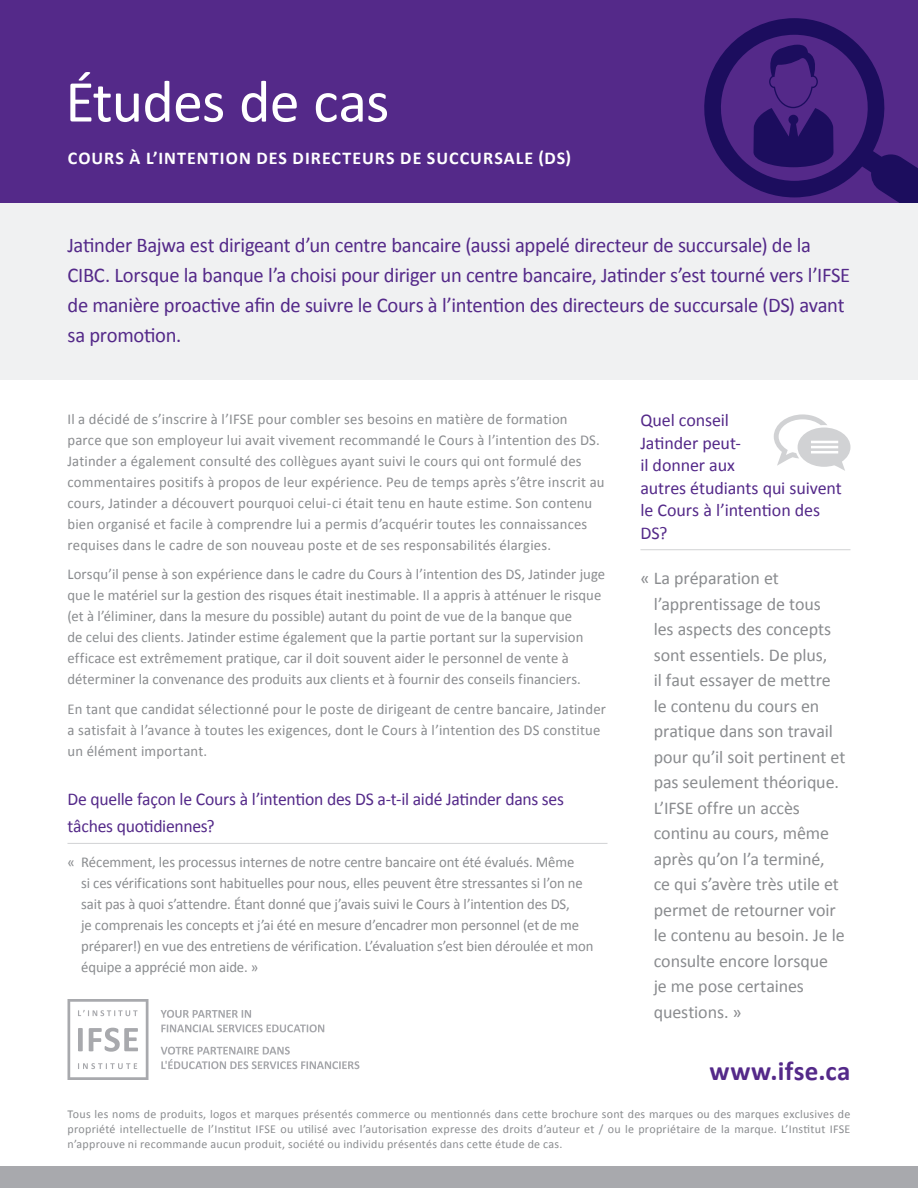
<style>
.page{position:relative;width:918px;height:1188px;background:#fff}
.page>*{position:absolute;margin:0;border:0;box-sizing:border-box;transform-origin:0 0}
.t1{font:60px "Calibri";letter-spacing:-.015em;color:#fff}
.t2{font:700 27px "Calibri";letter-spacing:.015em;color:#542989}
.t3{font:21px/30px "Calibri";letter-spacing:-.015em;color:#542989}
.t4{font:18px/25.5px "Calibri";letter-spacing:-.005em;color:#8a8c8f}
.t5{font:18px/22.5px "Calibri";letter-spacing:-.01em;color:#542989}
.t6{font:700 18px "Calibri";letter-spacing:.06em;color:#fff}
.t7{font:15px/21px "Calibri";letter-spacing:.005em;color:#8a8c8f}
.t8{font:12px/15px "Calibri";letter-spacing:.02em;color:#8a8c8f;text-align:justify}
</style>
<div class="page">
<div style="left:0;top:202px;width:918px;height:178px;background:#f0f1f2"></div>
<div style="left:0;top:0;width:918px;height:202px;background:#542989"></div>
<svg style="left:704px;top:18px;width:214px;height:184px"></svg>
<hr style="left:640px;top:549px;width:210px;height:1px;background:#d1d2d4">
<svg style="left:68px;top:999px;width:80px;height:81px"></svg>
<svg style="left:161px;top:1010px;width:90px;height:8px"></svg>
<svg style="left:161px;top:1024px;width:163px;height:8px"></svg>
<svg style="left:161px;top:1047px;width:198px;height:22px"></svg>
<div style="left:0;top:1166px;width:918px;height:22px;background:#a8a9ad"></div>
<hr style="left:68px;top:843px;width:540px;height:1px;background:#d1d2d4">
<svg style="left:774px;top:414px;width:76px;height:57px"></svg>
<h1 class="t1" style="left:65px;top:64px;width:326px">Études de cas</h1>
<p class="t6" style="left:68px;top:147px;width:505px">COURS À L’INTENTION DES DIRECTEURS DE SUCCURSALE (DS)</p>
<p class="t3" style="left:68px;top:231px;width:784px">Jatinder Bajwa est dirigeant d’un centre bancaire (aussi appelé directeur de succursale) de la CIBC. Lorsque la banque l’a choisi pour diriger un centre bancaire, Jatinder s’est tourné vers l’IFSE de manière proactive afin de suivre le Cours à l’intention des directeurs de succursale (DS) avant sa promotion.</p>
<p class="t7" style="left:68px;top:408px;width:539px">Il a décidé de s’inscrire à l’IFSE pour combler ses besoins en matière de formation parce que son employeur lui avait vivement recommandé le Cours à l’intention des DS.<br>Jatinder a également consulté des collègues ayant suivi le cours qui ont formulé des commentaires positifs à propos de leur expérience. Peu de temps après s’être inscrit au cours, Jatinder a découvert pourquoi celui-ci était tenu en haute estime. Son contenu bien organisé et facile à comprendre lui a permis d’acquérir toutes les connaissances requises dans le cadre de son nouveau poste et de ses responsabilités élargies.</p>
<p class="t7" style="left:68px;top:564px;width:539px">Lorsqu’il pense à son expérience dans le cadre du Cours à l’intention des DS, Jatinder juge que le matériel sur la gestion des risques était inestimable. Il a appris à atténuer le risque (et à l’éliminer, dans la mesure du possible) autant du point de vue de la banque que<br>de celui des clients. Jatinder estime également que la partie portant sur la supervision efficace est extrêmement pratique, car il doit souvent aider le personnel de vente à déterminer la convenance des produits aux clients et à fournir des conseils financiers.</p>
<p class="t7" style="left:68px;top:699px;width:540px">En tant que candidat sélectionné pour le poste de dirigeant de centre bancaire, Jatinder a satisfait à l’avance à toutes les exigences, dont le Cours à l’intention des DS constitue un élément important.</p>
<p class="t5" style="left:68px;top:786px;width:498px;line-height:27px">De quelle façon le Cours à l’intention des DS a-t-il aidé Jatinder dans ses tâches quotidiennes?</p>
<p class="t7" style="left:81px;top:851px;width:514px;text-indent:-14px">« Récemment, les processus internes de notre centre bancaire ont été évalués. Même<br>si ces vérifications sont habituelles pour nous, elles peuvent être stressantes si l’on ne sait pas à quoi s’attendre. Étant donné que j’avais suivi le Cours à l’intention des DS,<br>je comprenais les concepts et j’ai été en mesure d’encadrer mon personnel (et de me préparer!) en vue des entretiens de vérification. L’évaluation s’est bien déroulée et mon équipe a apprécié mon aide. »</p>
<p class="t5" style="left:640px;top:409px;width:203px">Quel conseil<br>Jatinder peut-<br>il donner aux<br>autres étudiants qui suivent le Cours à l’intention des<br>DS?</p>
<p class="t4" style="left:654px;top:566px;width:193px;text-indent:-13px">« La préparation et l’apprentissage de tous<br>les aspects des concepts sont essentiels. De plus,<br>il faut essayer de mettre le contenu du cours en pratique dans son travail pour qu’il soit pertinent et pas seulement théorique.<br>L’IFSE offre un accès continu au cours, même après qu’on l’a terminé, ce qui s’avère très utile et permet de retourner voir le contenu au besoin. Je le consulte encore lorsque je me pose certaines questions. »</p>
<h2 class="t2" style="left:710px;top:1054px;width:142px">www.ifse.ca</h2>
<p class="t8" style="left:68px;top:1106px;width:785px">Tous les noms de produits, logos et marques présentés commerce ou mentionnés dans cette brochure sont des marques ou des marques exclusives de propriété intellectuelle de l’Institut IFSE ou utilisé avec l’autorisation expresse des droits d’auteur et / ou le propriétaire de la marque. L’Institut IFSE n’approuve ni recommande aucun produit, société ou individu présentés dans cette étude de cas.</p>
</div>
